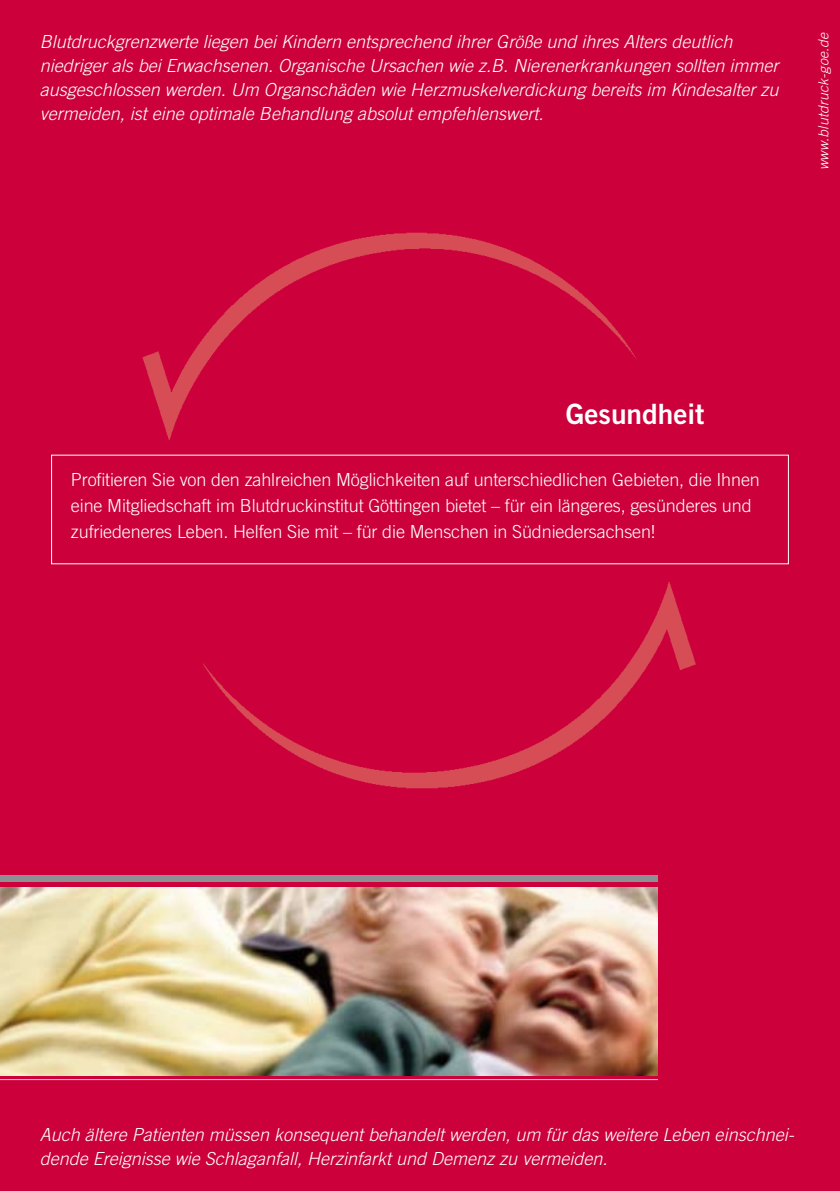
<style>
.page{position:relative;width:840px;height:1191px;background:#fff}
.page>*{position:absolute;margin:0;border:0;box-sizing:border-box;transform-origin:0 0}
.t1{font:28px "Trade Gothic Bold Two";color:#fff}
.t2{font:italic 300 18px/24px "Trade Gothic";color:#fff}
.t3{font:300 18px/26px "Trade Gothic";letter-spacing:-.01em;color:#fff}
.t4{font:italic 300 14px "Trade Gothic";color:#fff}
</style>
<div class="page">
<div style="left:0;top:0;width:839px;height:1191px;background:#cc003a"></div>
<img style="left:142px;top:232px;width:495px;height:208px">
<img style="left:152px;top:564px;width:553px;height:225px">
<div style="left:157px;top:551px;width:450px;height:100px;background:#cc003a"></div>
<img style="left:0;top:888px;width:657px;height:187px">
<div style="left:0;top:874px;width:657px;height:7px;background:#8d9194"></div>
<hr style="left:0;top:1079px;width:657px;height:1px;background:#d3d3d6">
<p class="t2" style="left:40px;top:30px;width:740px">Blutdruckgrenzwerte liegen bei Kindern entsprechend ihrer Größe und ihres Alters deutlich niedriger als bei Erwachsenen. Organische Ursachen wie z.B. Nierenerkrankungen sollten immer ausgeschlossen werden. Um Organschäden wie Herzmuskelverdickung bereits im Kindesalter zu vermeiden, ist eine optimale Behandlung absolut empfehlenswert.</p>
<p class="t4" style="left:814px;top:170px;width:140px;rotate:-90deg">www.blutdruck-goe.de</p>
<h1 class="t1" style="left:565px;top:396px;width:140px">Gesundheit</h1>
<p class="t3" style="left:71px;top:466px;width:690px">Profitieren Sie von den zahlreichen Möglichkeiten auf unterschiedlichen Gebieten, die Ihnen eine Mitgliedschaft im Blutdruckinstitut Göttingen bietet – für ein längeres, gesünderes und zufriedeneres Leben. Helfen Sie mit – für die Menschen in Südniedersachsen!</p>
<p class="t2" style="left:40px;top:1122px;width:755px">Auch ältere Patienten müssen konsequent behandelt werden, um für das weitere Leben einschnei&shy;dende Ereignisse wie Schlaganfall, Herzinfarkt und Demenz zu vermeiden.</p>
</div>
